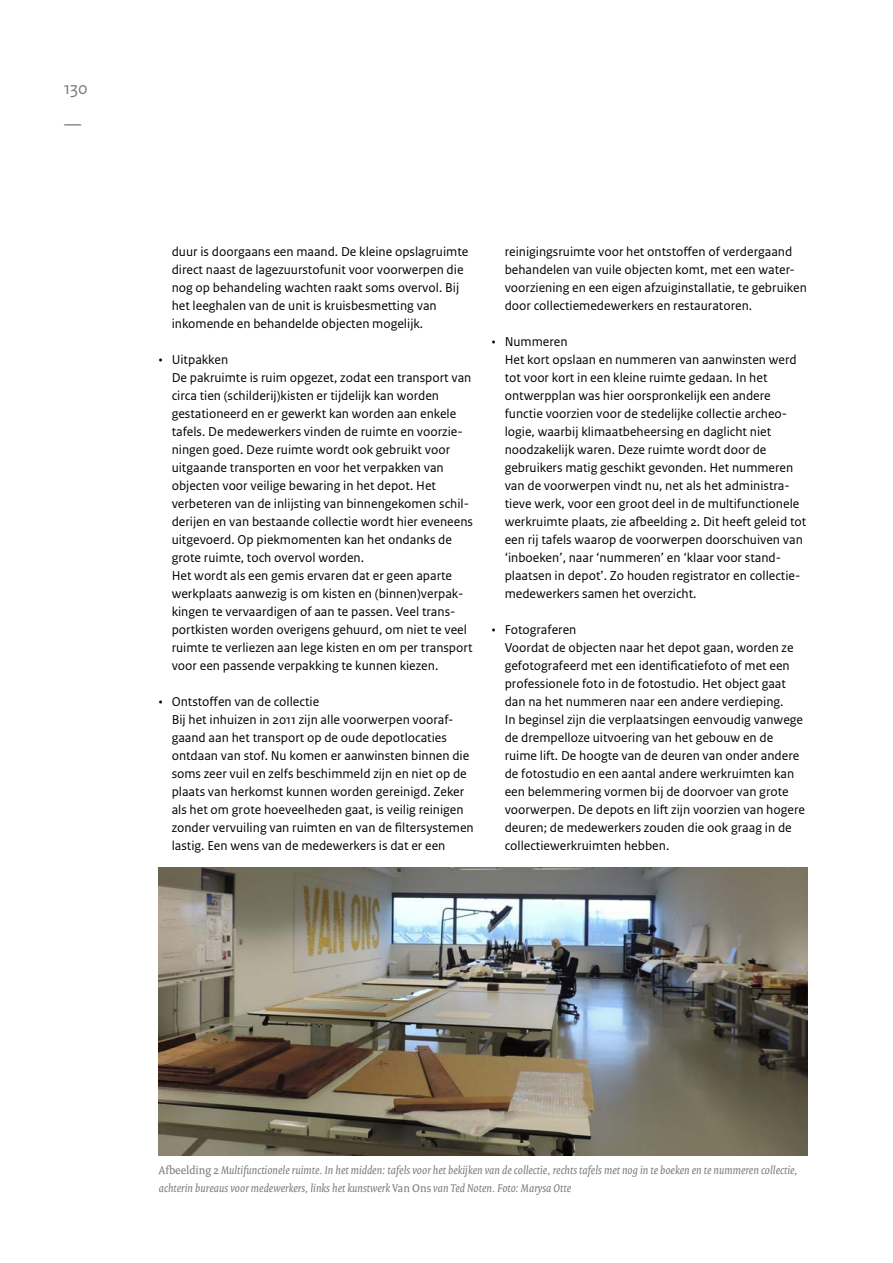
<style>
.page{position:relative;width:893px;height:1263px;background:#fff}
.page>*{position:absolute;margin:0;border:0;box-sizing:border-box;transform-origin:0 0}
.t1{font:18px/36px "Rijksoverheid Sans Text";color:#7c7b7b}
.t2{font:13.5px/18px "Rijksoverheid Sans Text";color:#000}
.P_10_BIJSCHRIFT{font:italic 12px/18px "Rijksoverheid Serif";letter-spacing:.01em;color:#7c7b7b}
.s1{font-style:normal}
</style>
<div class="page">
<img style="left:159px;top:867px;width:649px;height:289px">
<h1 class="t1" style="left:64px;top:70px;width:26px">130 —</h1>
<p class="t2" style="left:172px;top:243px;width:298px">duur is doorgaans een maand. De kleine opslagruimte direct naast de lagezuurstofunit voor voorwerpen die nog op behandeling wachten raakt soms overvol. Bij het leeghalen van de unit is kruisbesmetting van inkomende en behandelde objecten mogelijk.</p>
<p class="t2" style="left:172px;top:351px;width:303px;text-indent:-13px">• Uitpakken<br>De pakruimte is ruim opgezet, zodat een transport van circa tien (schilderij)kisten er tijdelijk kan worden gestationeerd en er gewerkt kan worden aan enkele tafels. De medewerkers vinden de ruimte en voorzie&shy;ningen goed. Deze ruimte wordt ook gebruikt voor uitgaande transporten en voor het verpakken van objecten voor veilige bewaring in het depot. Het verbeteren van de inlijsting van binnengekomen schil&shy;derijen en van bestaande collectie wordt hier eveneens uitgevoerd. Op piekmomenten kan het ondanks de grote ruimte, toch overvol worden.<br>Het wordt als een gemis ervaren dat er geen aparte werkplaats aanwezig is om kisten en (binnen)verpak&shy;kingen te vervaardigen of aan te passen. Veel trans&shy;portkisten worden overigens gehuurd, om niet te veel ruimte te verliezen aan lege kisten en om per transport voor een passende verpakking te kunnen kiezen.</p>
<p class="t2" style="left:172px;top:693px;width:304px;text-indent:-13px">• Ontstoffen van de collectie<br>Bij het inhuizen in 2011 zijn alle voorwerpen vooraf&shy;gaand aan het transport op de oude depotlocaties ontdaan van stof. Nu komen er aanwinsten binnen die soms zeer vuil en zelfs beschimmeld zijn en niet op de plaats van herkomst kunnen worden gereinigd. Zeker als het om grote hoeveelheden gaat, is veilig reinigen zonder vervuiling van ruimten en van de filtersystemen lastig. Een wens van de medewerkers is dat er een</p>
<p class="t2" style="left:505px;top:243px;width:304px">reinigingsruimte voor het ontstoffen of verdergaand behandelen van vuile objecten komt, met een water&shy;voorziening en een eigen afzuiginstallatie, te gebruiken door collectiemedewerkers en restauratoren.</p>
<p class="t2" style="left:505px;top:333px;width:303px;text-indent:-13px">• Nummeren<br>Het kort opslaan en nummeren van aanwinsten werd tot voor kort in een kleine ruimte gedaan. In het ontwerpplan was hier oorspronkelijk een andere functie voorzien voor de stedelijke collectie archeo&shy;logie, waarbij klimaatbeheersing en daglicht niet noodzakelijk waren. Deze ruimte wordt door de gebruikers matig geschikt gevonden. Het nummeren van de voorwerpen vindt nu, net als het administra&shy;tieve werk, voor een groot deel in de multifunctionele werkruimte plaats, zie afbeelding 2. Dit heeft geleid tot een rij tafels waarop de voorwerpen doorschuiven van ‘inboeken’, naar ‘nummeren’ en ‘klaar voor stand&shy;plaatsen in depot’. Zo houden registrator en collectie&shy;medewerkers samen het overzicht.</p>
<p class="t2" style="left:505px;top:621px;width:302px;text-indent:-13px">• Fotograferen<br>Voordat de objecten naar het depot gaan, worden ze gefotografeerd met een identificatiefoto of met een professionele foto in de fotostudio. Het object gaat dan na het nummeren naar een andere verdieping.<br>In beginsel zijn die verplaatsingen eenvoudig vanwege de drempelloze uitvoering van het gebouw en de ruime lift. De hoogte van de deuren van onder andere de fotostudio en een aantal andere werkruimten kan een belemmering vormen bij de doorvoer van grote voorwerpen. De depots en lift zijn voorzien van hogere deuren; de medewerkers zouden die ook graag in de collectiewerkruimten hebben.</p>
<p class="P_10_BIJSCHRIFT" style="left:159px;top:1161px;width:640px"><span class="s1">Afbeelding 2</span> Multifunctionele ruimte. In het midden: tafels voor het bekijken van de collectie, rechts tafels met nog in te boeken en te nummeren collectie, achterin bureaus voor medewerkers, links het kunstwerk <span class="s1">Van Ons</span> van Ted Noten. Foto: Marysa Otte</p>
</div>
